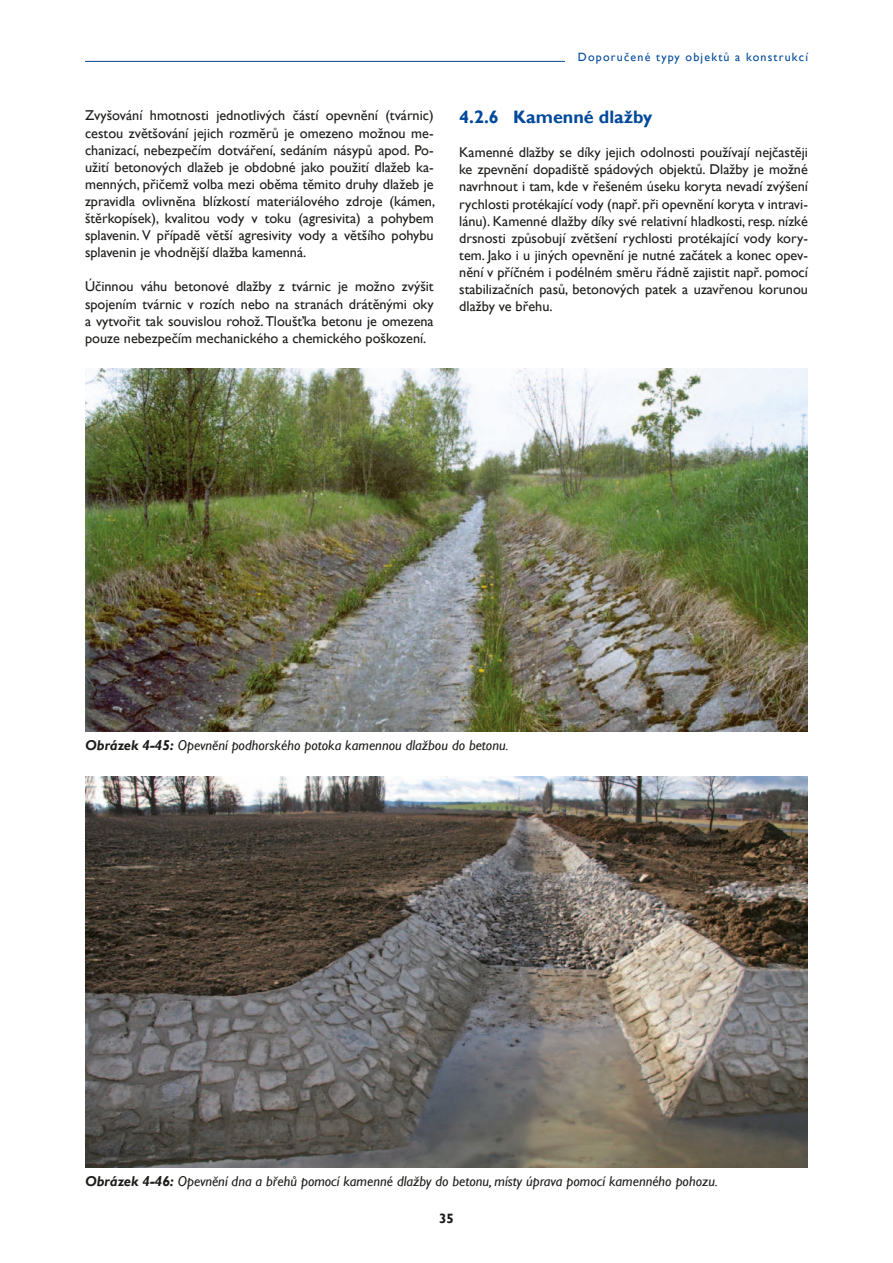
<style>
.page{position:relative;width:893px;height:1263px;background:#fff}
.page>*{position:absolute;margin:0;border:0;box-sizing:border-box;transform-origin:0 0}
.t1{font:700 18px "Gill Sans";color:#00499a}
.t2{font:14.25px/17.1px "Gill Sans";color:#1d1d1b;text-align:justify}
.t3{font:italic 14.25px "Gill Sans";color:#1d1d1b}
.t4{font:700 13.5px "Gill Sans";color:#1d1d1b}
.t5{font:12px "Gill Sans";letter-spacing:.1em;color:#00499a}
.s1{font-weight:700}
</style>
<div class="page">
<img style="left:85px;top:369px;width:723px;height:362px">
<hr style="left:85px;top:61px;width:723px;height:1px;background:#00499a">
<div style="left:565px;top:53px;width:243px;height:26px;background:#fff"></div>
<img style="left:85px;top:776px;width:723px;height:391px">
<p class="t2" style="left:85px;top:107px;width:352px">Zvyšování hmotnosti jednotlivých částí opevnění (tvárnic) cestou zvětšování jejich rozměrů je omezeno možnou me&shy;chanizací, nebezpečím dotváření, sedáním násypů apod. Po&shy;užití betonových dlažeb je obdobné jako použití dlažeb ka&shy;menných, přičemž volba mezi oběma těmito druhy dlažeb je zpravidla ovlivněna blízkostí materiálového zdroje (kámen, štěrkopísek), kvalitou vody v toku (agresivita) a pohybem splavenin. V případě větší agresivity vody a většího pohybu splavenin je vhodnější dlažba kamenná.</p>
<p class="t2" style="left:85px;top:278px;width:350px">Účinnou váhu betonové dlažby z tvárnic je možno zvýšit spojením tvárnic v rozích nebo na stranách drátěnými oky a vytvořit tak souvislou rohož. Tloušťka betonu je omezena pouze nebezpečím mechanického a chemického poškození.</p>
<p class="t5" style="left:578px;top:50px;width:232px">Doporučené typy objektů a konstrukcí</p>
<p class="t1" style="left:459px;top:106px;width:195px">4.2.6 Kamenné dlažby</p>
<p class="t2" style="left:459px;top:144px;width:350px">Kamenné dlažby se díky jejich odolnosti používají nejčastěji ke zpevnění dopadiště spádových objektů. Dlažby je možné navrhnout i tam, kde v řešeném úseku koryta nevadí zvýšení rychlosti protékající vody (např. při opevnění koryta v intravi&shy;lánu). Kamenné dlažby díky své relativní hladkosti, resp. nízké drsnosti způsobují zvětšení rychlosti protékající vody kory&shy;tem. Jako i u jiných opevnění je nutné začátek a konec opev&shy;nění v příčném i podélném směru řádně zajistit např. pomocí stabilizačních pasů, betonových patek a uzavřenou korunou dlažby ve břehu.</p>
<p class="t3" style="left:85px;top:737px;width:425px"><span class="s1">Obrázek 4-45:</span> Opevnění podhorského potoka kamennou dlažbou do betonu.</p>
<p class="t3" style="left:85px;top:1172px;width:635px"><span class="s1">Obrázek 4-46:</span> Opevnění dna a břehů pomocí kamenné dlažby do betonu, místy úprava pomocí kamenného pohozu.</p>
<p class="t4" style="left:439px;top:1210px;width:16px">35</p>
</div>
